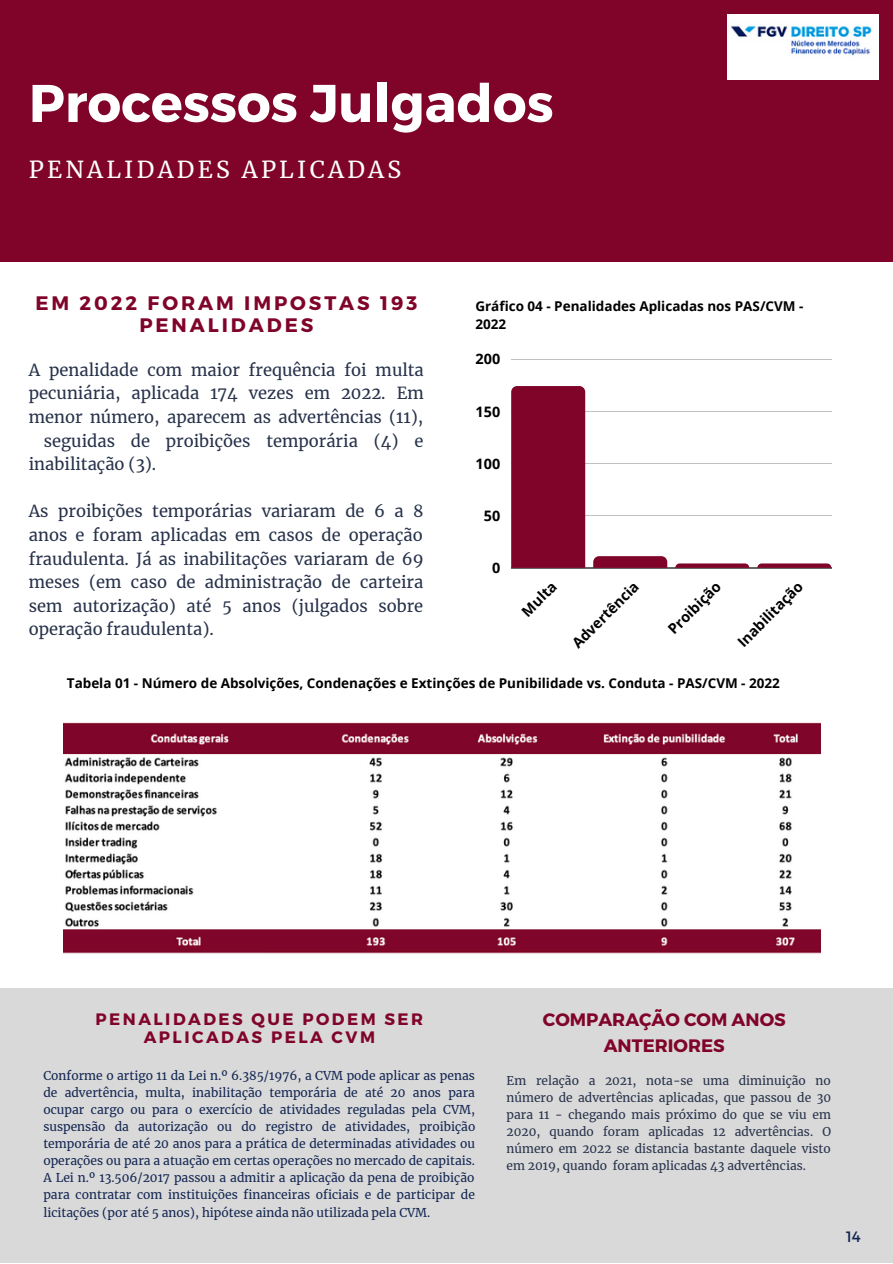
<style>
.page{position:relative;width:893px;height:1264px;background:#fff}
.page>*{position:absolute;margin:0;border:0;box-sizing:border-box;transform-origin:0 0}
.t1{font:700 52.95px "Montserrat";color:#fff}
.t2{font:23.1px "Merriweather";letter-spacing:.14em;color:#fff}
.t3{font:700 19.5px/21.3px "Montserrat";letter-spacing:.15em;color:#80042a;text-align:center}
.t4{font:700 18px/25.8px "Montserrat";color:#80042a;text-align:center}
.t5{font:16.5px/23.5px "Merriweather";color:#27324a;text-align:justify}
.t6{font:700 16.5px/18px "Montserrat";letter-spacing:.15em;color:#80042a;text-align:center}
.t7{font:15px "Montserrat";color:#132652}
.t8{font:700 14.4px "Open Sans";color:#000}
.t9{font:700 13.5px/18px "Open Sans";color:#000}
.t10{font:12px/17.1px "Merriweather";color:#132652;text-align:justify}
.t11{font:12px/17px "Merriweather";color:#27324a;text-align:justify}
</style>
<div class="page">
<div style="left:0;top:0;width:892px;height:262px;background:#80042a"></div>
<div style="left:0;top:988px;width:892px;height:274px;background:#d9d9d9"></div>
<hr style="left:511px;top:359px;width:320px;height:1px;background:#000">
<hr style="left:511px;top:411px;width:320px;height:1px;background:#000">
<hr style="left:511px;top:463px;width:320px;height:1px;background:#000">
<hr style="left:511px;top:515px;width:320px;height:1px;background:#000">
<hr style="left:511px;top:567px;width:320px;height:1px;background:#000">
<div style="left:511px;top:386px;width:74px;height:181px;background:#80042a"></div>
<svg style="left:593px;top:556px;width:74px;height:11px"></svg>
<svg style="left:675px;top:563px;width:74px;height:4px"></svg>
<svg style="left:757px;top:563px;width:74px;height:4px"></svg>
<img style="left:727px;top:15px;width:151px;height:64px">
<img style="left:63px;top:722px;width:757px;height:232px">
<h1 class="t1" style="left:29px;top:69px;width:526px">Processos Julgados</h1>
<h2 class="t2" style="left:29px;top:156px;width:374px">PENALIDADES APLICADAS</h2>
<h3 class="t3" style="left:35px;top:292px;width:383px">EM 2022 FORAM IMPOSTAS 193<br>PENALIDADES</h3>
<p class="t9" style="left:475px;top:297px;width:329px">Gráfico 04 - Penalidades Aplicadas nos PAS/CVM -<br>2022</p>
<h3 class="t5" style="left:29px;top:358px;width:396px">A penalidade com maior frequência foi multa</h3>
<h3 class="t5" style="left:29px;top:381px;width:396px">pecuniária, aplicada 174 vezes em 2022. Em</h3>
<h3 class="t5" style="left:29px;top:405px;width:396px">menor número, aparecem as advertências (11),</h3>
<h3 class="t5" style="left:44px;top:429px;width:381px">seguidas de proibições temporária (4) e</h3>
<h3 class="t5" style="left:29px;top:452px;width:129px">inabilitação (3).</h3>
<p class="t5" style="left:29px;top:499px;width:396px">As proibições temporárias variaram de 6 a 8 anos e foram aplicadas em casos de operação fraudulenta. Já as inabilitações variaram de 69 meses (em caso de administração de carteira sem autorização) até 5 anos (julgados sobre operação fraudulenta).</p>
<p class="t8" style="left:475px;top:349px;width:26px">200</p>
<p class="t8" style="left:475px;top:401px;width:26px">150</p>
<p class="t8" style="left:475px;top:453px;width:26px">100</p>
<p class="t8" style="left:483px;top:505px;width:18px">50</p>
<p class="t8" style="left:492px;top:557px;width:10px">0</p>
<p class="t8" style="left:517px;top:606px;width:44px;rotate:-45deg">Multa</p>
<p class="t8" style="left:567px;top:638px;width:89px;rotate:-45deg">Advertência</p>
<p class="t8" style="left:663px;top:624px;width:69px;rotate:-45deg">Proibição</p>
<p class="t8" style="left:732px;top:637px;width:87px;rotate:-45deg">Inabilitação</p>
<p class="t9" style="left:67px;top:674px;width:714px">Tabela 01 - Número de Absolvições, Condenações e Extinções de Punibilidade vs. Conduta - PAS/CVM - 2022</p>
<h3 class="t6" style="left:96px;top:1009px;width:329px">PENALIDADES QUE PODEM SER<br>APLICADAS PELA CVM</h3>
<p class="t10" style="left:43px;top:1067px;width:433px">Conforme o artigo 11 da Lei n.º 6.385/1976, a CVM pode aplicar as penas de advertência, multa, inabilitação temporária de até 20 anos para ocupar cargo ou para o exercício de atividades reguladas pela CVM, suspensão da autorização ou do registro de atividades, proibição temporária de até 20 anos para a prática de determinadas atividades ou operações ou para a atuação em certas operações no mercado de capitais.<br>A Lei n.º 13.506/2017 passou a admitir a aplicação da pena de proibição para contratar com instituições financeiras oficiais e de participar de licitações (por até 5 anos), hipótese ainda não utilizada pela CVM.</p>
<h3 class="t4" style="left:543px;top:1005px;width:244px">COMPARAÇÃO COM ANOS<br>ANTERIORES</h3>
<p class="t11" style="left:506px;top:1071px;width:326px">Em relação a 2021, nota-se uma diminuição no número de advertências aplicadas, que passou de 30 para 11 - chegando mais próximo do que se viu em 2020, quando foram aplicadas 12 advertências. O número em 2022 se distancia bastante daquele visto em 2019, quando foram aplicadas 43 advertências.</p>
<p class="t7" style="left:845px;top:1226px;width:16px">14</p>
</div>
